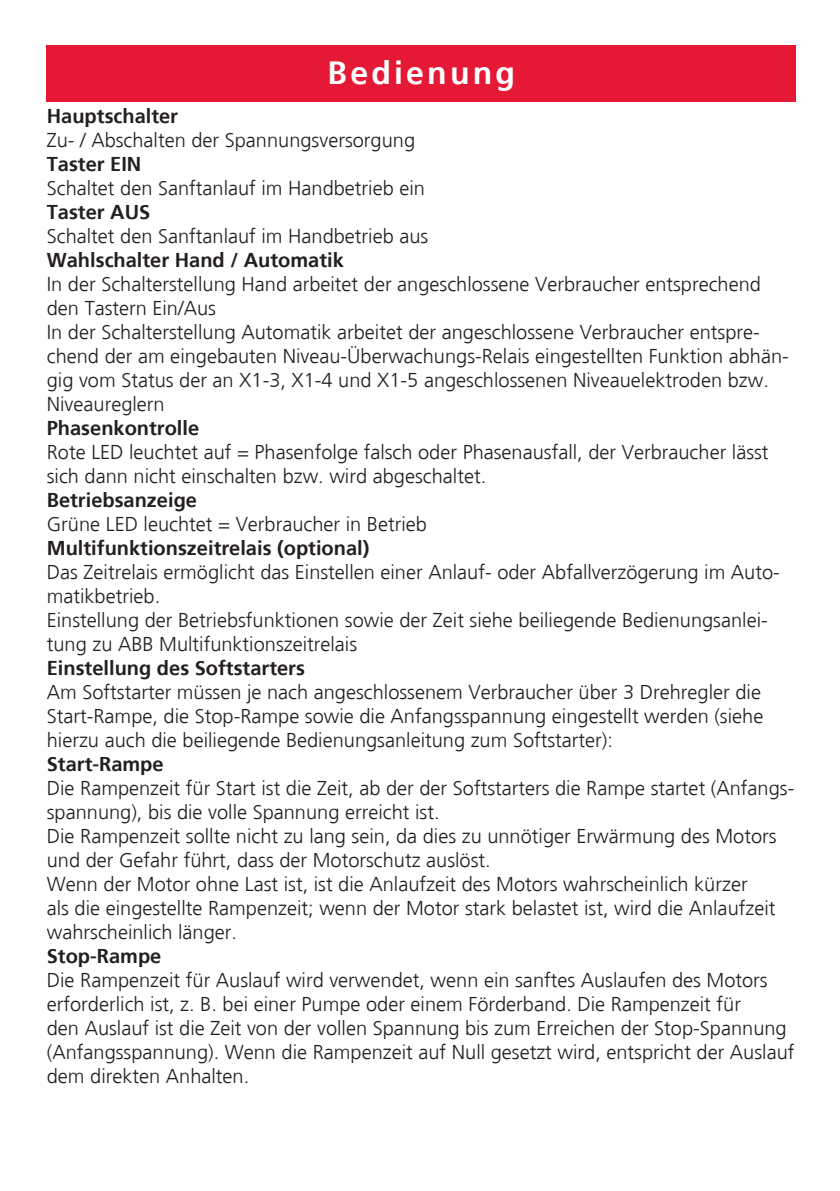
<style>
.page{position:relative;width:840px;height:1191px;background:#fff}
.page>*{position:absolute;margin:0;border:0;box-sizing:border-box;transform-origin:0 0}
.Kapitel{font:700 32px "Frutiger";letter-spacing:.1em;color:#fff}
.Textkörper{font:300 20px/24px "Frutiger";color:#231f20}
.Textkörper-2{font:700 20px "Frutiger";color:#231f20}
</style>
<div class="page">
<div style="left:47px;top:45px;width:748px;height:57px;background:#e51836"></div>
<p class="Kapitel" style="left:327px;top:54px;width:189px">Bedienung</p>
<p class="Textkörper-2" style="left:47px;top:104px;width:133px">Hauptschalter</p>
<p class="Textkörper" style="left:47px;top:128px;width:369px">Zu- / Abschalten der Spannungsversorgung</p>
<p class="Textkörper-2" style="left:47px;top:152px;width:96px">Taster EIN</p>
<p class="Textkörper" style="left:47px;top:176px;width:379px">Schaltet den Sanftanlauf im Handbetrieb ein</p>
<p class="Textkörper-2" style="left:47px;top:200px;width:105px">Taster AUS</p>
<p class="Textkörper" style="left:47px;top:224px;width:383px">Schaltet den Sanftanlauf im Handbetrieb aus</p>
<p class="Textkörper-2" style="left:47px;top:248px;width:298px">Wahlschalter Hand / Automatik</p>
<p class="Textkörper" style="left:47px;top:272px;width:715px">In der Schalterstellung Hand arbeitet der angeschlossene Verbraucher entsprechend den Tastern Ein/Aus</p>
<p class="Textkörper" style="left:47px;top:320px;width:743px">In der Schalterstellung Automatik arbeitet der angeschlossene Verbraucher entspre&shy;chend der am eingebauten Niveau-Überwachungs-Relais eingestellten Funktion abhän&shy;gig vom Status der an X1-3, X1-4 und X1-5 angeschlossenen Niveauelektroden bzw.<br>Niveaureglern</p>
<p class="Textkörper-2" style="left:47px;top:416px;width:154px">Phasenkontrolle</p>
<p class="Textkörper" style="left:47px;top:440px;width:722px">Rote LED leuchtet auf = Phasenfolge falsch oder Phasenausfall, der Verbraucher lässt sich dann nicht einschalten bzw. wird abgeschaltet.</p>
<p class="Textkörper-2" style="left:47px;top:488px;width:152px">Betriebsanzeige</p>
<p class="Textkörper" style="left:47px;top:512px;width:381px">Grüne LED leuchtet = Verbraucher in Betrieb</p>
<p class="Textkörper-2" style="left:47px;top:536px;width:324px">Multifunktionszeitrelais (optional)</p>
<p class="Textkörper" style="left:47px;top:560px;width:734px">Das Zeitrelais ermöglicht das Einstellen einer Anlauf- oder Abfallverzögerung im Auto&shy;matikbetrieb.</p>
<p class="Textkörper" style="left:47px;top:608px;width:722px">Einstellung der Betriebsfunktionen sowie der Zeit siehe beiliegende Bedienungsanlei&shy;tung zu ABB Multifunktionszeitrelais</p>
<p class="Textkörper-2" style="left:47px;top:656px;width:259px">Einstellung des Softstarters</p>
<p class="Textkörper" style="left:47px;top:680px;width:717px;text-align:justify">Am Softstarter müssen je nach angeschlossenem Verbraucher über 3 Drehregler die Start-Rampe, die Stop-Rampe sowie die Anfangsspannung eingestellt werden (siehe hierzu auch die beiliegende Bedienungsanleitung zum Softstarter):</p>
<p class="Textkörper-2" style="left:47px;top:752px;width:118px">Start-Rampe</p>
<p class="Textkörper" style="left:47px;top:776px;width:748px">Die Rampenzeit für Start ist die Zeit, ab der der Softstarters die Rampe startet (Anfangs&shy;spannung), bis die volle Spannung erreicht ist.</p>
<p class="Textkörper" style="left:47px;top:824px;width:731px">Die Rampenzeit sollte nicht zu lang sein, da dies zu unnötiger Erwärmung des Motors und der Gefahr führt, dass der Motorschutz auslöst.</p>
<p class="Textkörper" style="left:47px;top:872px;width:729px">Wenn der Motor ohne Last ist, ist die Anlaufzeit des Motors wahrscheinlich kürzer<br>als die eingestellte Rampenzeit; wenn der Motor stark belastet ist, wird die Anlaufzeit wahrscheinlich länger.</p>
<p class="Textkörper-2" style="left:47px;top:944px;width:116px">Stop-Rampe</p>
<p class="Textkörper" style="left:47px;top:968px;width:722px">Die Rampenzeit für Auslauf wird verwendet, wenn ein sanftes Auslaufen des Motors erforderlich ist, z. B. bei einer Pumpe oder einem Förderband. Die Rampenzeit für</p>
<p class="Textkörper" style="left:47px;top:1016px;width:748px">den Auslauf ist die Zeit von der vollen Spannung bis zum Erreichen der Stop-Spannung (Anfangsspannung). Wenn die Rampenzeit auf Null gesetzt wird, entspricht der Auslauf dem direkten Anhalten.</p>
</div>
